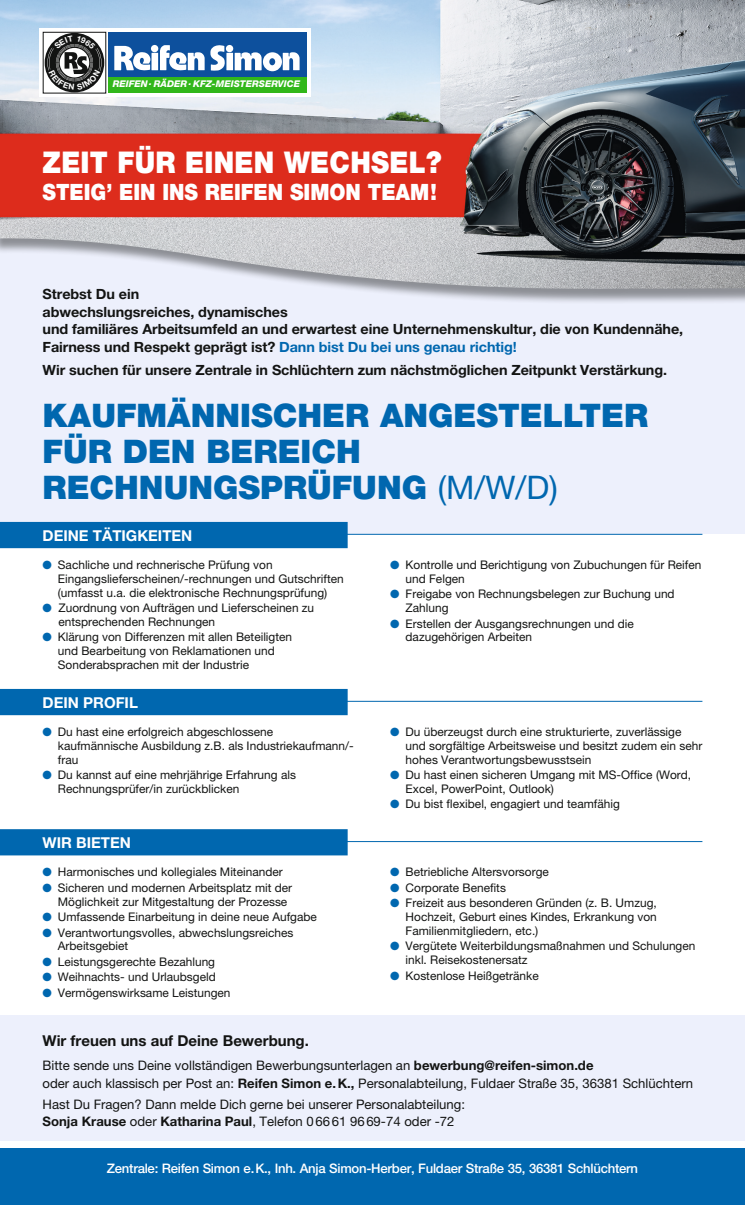
<style>
.page{position:relative;width:745px;height:1205px;background:#fff}
.page>*{position:absolute;margin:0;border:0;box-sizing:border-box;transform-origin:0 0}
.t1{font:900 32.5px/36.2px "Helvetica Neue LT Pro";color:#0067af}
.t2{font:900 30px "Helvetica Neue LT Pro";letter-spacing:.01em;color:#fff;scale:.9 1}
.t3{font:900 22.5px "Helvetica Neue LT Pro";color:#fff;scale:.9 1}
.t4{font:700 15px "Helvetica Neue LT Pro";color:#fff}
.t5{font:700 15px "Helvetica Neue LT Pro";color:#131413}
.t6{font:700 14.12px/17.5px "Helvetica Neue LT Pro";letter-spacing:-.005em;color:#131413}
.t7{font:13.12px/17.5px "Helvetica Neue LT Pro";color:#131413}
.t8{font:500 13.12px "Helvetica Neue LT Pro";letter-spacing:-.02em;color:#fff}
.t9{font:11.88px/13.8px "Helvetica Neue LT Pro";color:#131413}
.t10{font:italic 800 9.25px "Helvetica Neue LT Pro";color:#fff}
.s1{color:#0067af}
.s2{font-weight:400}
.s3{font-weight:700}
</style>
<div class="page">
<div style="left:0;top:0;width:744px;height:534px;background:#edf0fc"></div>
<div style="left:0;top:0;width:744px;height:304px;background:#131413;opacity:.44"></div>
<img style="left:0;top:0;width:744px;height:289px">
<div style="left:0;top:1148px;width:744px;height:57px;background:#0067af"></div>
<div style="left:0;top:1016px;width:744px;height:125px;background:#edf0fc"></div>
<div style="left:0;top:522px;width:347px;height:26px;background:#0067af"></div>
<hr style="left:43px;top:534px;width:659px;height:1px;background:#0067af">
<div style="left:0;top:689px;width:347px;height:26px;background:#0067af"></div>
<hr style="left:43px;top:701px;width:659px;height:1px;background:#0067af">
<div style="left:0;top:829px;width:347px;height:26px;background:#0067af"></div>
<hr style="left:43px;top:841px;width:659px;height:1px;background:#0067af">
<div style="left:39px;top:28px;width:271px;height:69px;background:linear-gradient(to right,#fff,#fff)"></div>
<div style="left:109px;top:44px;width:197px;height:49px;background:#31b71a"></div>
<div style="left:109px;top:32px;width:197px;height:44px;background:#0d509d"></div>
<svg style="left:114px;top:45px;width:90px;height:25px"></svg>
<svg style="left:210px;top:45px;width:89px;height:26px"></svg>
<div style="left:43px;top:32px;width:63px;height:61px;border:1px solid #131413"></div>
<svg style="left:45px;top:33px;width:59px;height:59px;background:#656665"></svg>
<p class="t10" style="left:113px;top:79px;width:189px">REIFEN . RÄDER . KFZ-MEISTERSERVICE</p>
<h2 class="t2" style="left:43px;top:144px;width:444px">ZEIT FÜR EINEN WECHSEL?</h2>
<h3 class="t3" style="left:43px;top:179px;width:439px">STEIG’ EIN INS REIFEN SIMON TEAM!</h3>
<p class="t6" style="left:43px;top:285px;width:641px">Strebst Du ein<br>abwechslungsreiches, dynamisches<br>und familiäres Arbeitsumfeld an und erwartest eine Unternehmenskultur, die von Kundennähe, Fairness und Respekt geprägt ist? <span class="s1">Dann bist Du bei uns genau richtig!</span></p>
<p class="t6" style="left:43px;top:360px;width:625px">Wir suchen für unsere Zentrale in Schlüchtern zum nächstmöglichen Zeitpunkt Verstärkung.</p>
<h1 class="t1" style="left:43px;top:397px;width:607px">KAUFMÄNNISCHER ANGESTELLTER<br>FÜR DEN BEREICH<br>RECHNUNGSPRÜFUNG <span class="s2">(M/W/D)</span></h1>
<p class="t4" style="left:43px;top:526px;width:151px">DEINE TÄTIGKEITEN</p>
<p class="t9" style="left:58px;top:558px;width:287px;text-indent:-15px"><span class="s1">●</span> Sachliche und rechnerische Prüfung von<br>Eingangslieferscheinen/-rechnungen und Gutschriften (umfasst u.a. die elektronische Rechnungsprüfung)</p>
<p class="t9" style="left:59px;top:601px;width:257px;text-indent:-16px"><span class="s1">●</span> Zuordnung von Aufträgen und Lieferscheinen zu entsprechenden Rechnungen</p>
<p class="t9" style="left:58px;top:630px;width:235px;text-indent:-15px"><span class="s1">●</span> Klärung von Differenzen mit allen Beteiligten und Bearbeitung von Reklamationen und<br>Sonderabsprachen mit der Industrie</p>
<p class="t4" style="left:43px;top:693px;width:97px">DEIN PROFIL</p>
<p class="t9" style="left:58px;top:725px;width:297px;text-indent:-15px"><span class="s1">●</span> Du hast eine erfolgreich abgeschlossene kaufmännische Ausbildung z.B. als Industriekaufmann/- frau</p>
<p class="t9" style="left:58px;top:768px;width:239px;text-indent:-15px"><span class="s1">●</span> Du kannst auf eine mehrjährige Erfahrung als<br>Rechnungsprüfer/in zurückblicken</p>
<p class="t4" style="left:43px;top:834px;width:90px">WIR BIETEN</p>
<p class="t9" style="left:43px;top:865px;width:241px"><span class="s1">●</span> Harmonisches und kollegiales Miteinander</p>
<p class="t9" style="left:58px;top:880px;width:236px;text-indent:-15px"><span class="s1">●</span> Sicheren und modernen Arbeitsplatz mit der<br>Möglichkeit zur Mitgestaltung der Prozesse</p>
<p class="t9" style="left:43px;top:910px;width:276px"><span class="s1">●</span> Umfassende Einarbeitung in deine neue Aufgabe</p>
<p class="t9" style="left:58px;top:925px;width:237px;text-indent:-15px"><span class="s1">●</span> Verantwortungsvolles, abwechslungsreiches<br>Arbeitsgebiet</p>
<p class="t9" style="left:43px;top:954px;width:174px"><span class="s1">●</span> Leistungsgerechte Bezahlung</p>
<p class="t9" style="left:43px;top:970px;width:175px"><span class="s1">●</span> Weihnachts- und Urlaubsgeld</p>
<p class="t9" style="left:43px;top:985px;width:189px"><span class="s1">●</span> Vermögenswirksame Leistungen</p>
<p class="t9" style="left:405px;top:558px;width:297px;text-indent:-15px"><span class="s1">●</span> Kontrolle und Berichtigung von Zubuchungen für Reifen und Felgen</p>
<p class="t9" style="left:405px;top:587px;width:270px;text-indent:-15px"><span class="s1">●</span> Freigabe von Rechnungsbelegen zur Buchung und<br>Zahlung</p>
<p class="t9" style="left:405px;top:616px;width:230px;text-indent:-15px"><span class="s1">●</span> Erstellen der Ausgangsrechnungen und die dazugehörigen Arbeiten</p>
<p class="t9" style="left:405px;top:725px;width:298px;text-indent:-15px"><span class="s1">●</span> Du überzeugst durch eine strukturierte, zuverlässige und sorgfältige Arbeitsweise und besitzt zudem ein sehr hohes Verantwortungsbewusstsein</p>
<p class="t9" style="left:405px;top:768px;width:287px;text-indent:-15px"><span class="s1">●</span> Du hast einen sicheren Umgang mit MS-Office (Word,<br>Excel, PowerPoint, Outlook)</p>
<p class="t9" style="left:390px;top:797px;width:231px"><span class="s1">●</span> Du bist flexibel, engagiert und teamfähig</p>
<p class="t9" style="left:390px;top:865px;width:160px"><span class="s1">●</span> Betriebliche Altersvorsorge</p>
<p class="t9" style="left:390px;top:880px;width:117px"><span class="s1">●</span> Corporate Benefits</p>
<p class="t9" style="left:405px;top:896px;width:252px;text-align:justify;text-indent:-15px"><span class="s1">●</span> Freizeit aus besonderen Gründen (z. B. Umzug, Hochzeit, Geburt eines Kindes, Erkrankung von Familienmitgliedern, etc.)</p>
<p class="t9" style="left:405px;top:939px;width:291px;text-indent:-15px"><span class="s1">●</span> Vergütete Weiterbildungsmaßnahmen und Schulungen inkl. Reisekostenersatz</p>
<p class="t9" style="left:390px;top:968px;width:150px"><span class="s1">●</span> Kostenlose Heißgetränke</p>
<p class="t5" style="left:43px;top:1031px;width:268px">Wir freuen uns auf Deine Bewerbung.</p>
<p class="t7" style="left:43px;top:1056px;width:651px">Bitte sende uns Deine vollständigen Bewerbungsunterlagen an <span class="s3">bewerbung@reifen-simon.de<br></span>oder auch klassisch per Post an: <span class="s3">Reifen Simon e.K.,</span> Personalabteilung, Fuldaer Straße 35, 36381 Schlüchtern</p>
<p class="t7" style="left:43px;top:1095px;width:424px">Hast Du Fragen? Dann melde Dich gerne bei unserer Personalabteilung:<br><span class="s3">Sonja Krause</span> oder <span class="s3">Katharina Paul</span>, Telefon 06661 9669-74 oder -72</p>
<p class="t8" style="left:107px;top:1160px;width:532px">Zentrale: Reifen Simon e.K., Inh. Anja Simon-Herber, Fuldaer Straße 35, 36381 Schlüchtern</p>
</div>
